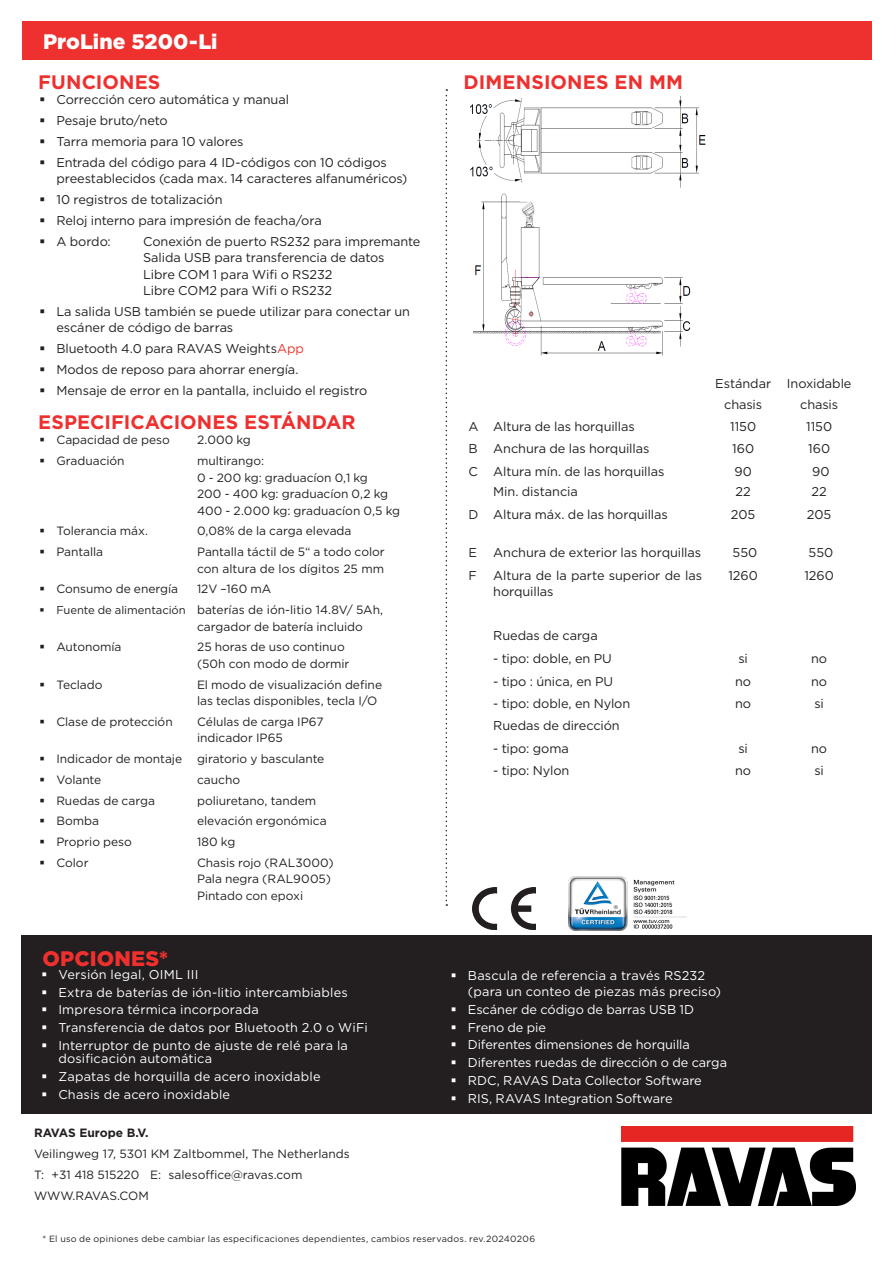
<style>
.page{position:relative;width:893px;height:1263px;background:#fff}
.page>*{position:absolute;margin:0;border:0;box-sizing:border-box;transform-origin:0 0}
.t1{font:900 21px "Gotham";color:#fff}
.kop_wit{font:900 21px "Gotham";letter-spacing:.01em;color:#ee302e}
.tussenkop{font:700 19.5px "Gotham";letter-spacing:.005em;color:#ee302e}
.plat{font:12.75px/16.5px "Gotham";letter-spacing:-.005em;color:#231f20}
.t2{font:12.75px/13.5px "Gotham";letter-spacing:.005em;color:#fff}
.t3{font:12px/16.5px "Gotham";color:#231f20}
.opties_wit{font:9px "Gotham";letter-spacing:.025em;color:#231f20}
.s1{color:#ee342e}
.s2{font-size:11.25px}
.s3{font-weight:700}
.s4{color:#fff}
</style>
<div class="page">
<div style="left:22px;top:21px;width:849px;height:39px;background:#ee302e"></div>
<div style="left:21px;top:935px;width:851px;height:179px;background:#231f20"></div>
<svg style="left:446px;top:89px;width:1px;height:817px"></svg>
<img style="left:469px;top:97px;width:237px;height:259px">
<img style="left:569px;top:876px;width:118px;height:54px">
<img style="left:472px;top:888px;width:64px;height:41px">
<img style="left:622px;top:1127px;width:233px;height:79px">
<p class="t1" style="left:43px;top:27px;width:176px">ProLine 5200-Li</p>
<p class="tussenkop" style="left:38px;top:69px;width:124px">FUNCIONES</p>
<p class="tussenkop" style="left:463px;top:69px;width:221px">DIMENSIONES EN MM</p>
<p class="plat" style="left:56px;top:91px;width:234px">Corrección cero automática y manual</p>
<p class="plat" style="left:56px;top:112px;width:113px">Pesaje bruto/neto</p>
<p class="plat" style="left:56px;top:133px;width:189px">Tarra memoria para 10 valores</p>
<p class="plat" style="left:56px;top:154px;width:353px">Entrada del código para 4 ID-códigos con 10 códigos preestablecidos (cada max. 14 caracteres alfanuméricos)</p>
<p class="plat" style="left:56px;top:191px;width:168px">10 registros de totalización</p>
<p class="plat" style="left:56px;top:212px;width:267px">Reloj interno para impresión de feacha/ora</p>
<p class="plat" style="left:56px;top:232px;width:56px">A bordo:</p>
<p class="plat" style="left:143px;top:232px;width:279px">Conexión de puerto RS232 para impremante Salida USB para transferencia de datos<br>Libre COM 1 para Wifi o RS232<br>Libre COM2 para Wifi o RS232</p>
<p class="plat" style="left:56px;top:303px;width:355px">La salida USB también se puede utilizar para conectar un escáner de código de barras</p>
<p class="plat" style="left:56px;top:340px;width:249px">Bluetooth 4.0 para RAVAS Weights<span class="s1">App</span></p>
<p class="plat" style="left:56px;top:361px;width:244px">Modos de reposo para ahorrar energía.</p>
<p class="plat" style="left:56px;top:381px;width:313px">Mensaje de error en la pantalla, incluido el registro</p>
<p class="tussenkop" style="left:38px;top:409px;width:319px">ESPECIFICACIONES ESTÁNDAR</p>
<p class="t3" style="left:56px;top:432px;width:115px">Capacidad de peso</p>
<p class="t3" style="left:197px;top:432px;width:55px">2.000 kg</p>
<p class="t3" style="left:56px;top:452px;width:70px">Graduación</p>
<p class="t3" style="left:197px;top:452px;width:205px">multirango:<br>0 - 200 kg: graduacíon 0,1 kg<br>200 - 400 kg: graduacíon 0,2 kg<br>400 - 2.000 kg: graduacíon 0,5 kg</p>
<p class="t3" style="left:56px;top:523px;width:93px">Tolerancia máx.</p>
<p class="t3" style="left:197px;top:523px;width:156px">0,08% de la carga elevada</p>
<p class="t3" style="left:56px;top:543px;width:48px">Pantalla</p>
<p class="t3" style="left:197px;top:543px;width:189px">Pantalla táctil de 5“ a todo color con altura de los dígitos 25 mm</p>
<p class="t3" style="left:56px;top:581px;width:123px">Consumo de energía</p>
<p class="t3" style="left:197px;top:581px;width:76px">12V –160 mA</p>
<p class="t3" style="left:197px;top:601px;width:188px;text-indent:-141px"><span class="s2">Fuente de alimentación</span> baterías de ión-litio 14.8V/ 5Ah, cargador de batería incluido</p>
<p class="t3" style="left:56px;top:639px;width:67px">Autonomía</p>
<p class="t3" style="left:197px;top:639px;width:154px">25 horas de uso continuo (50h con modo de dormir</p>
<p class="t3" style="left:56px;top:676px;width:48px">Teclado</p>
<p class="t3" style="left:197px;top:676px;width:187px">El modo de visualización define las teclas disponibles, tecla I/O</p>
<p class="t3" style="left:56px;top:713px;width:118px">Clase de protección</p>
<p class="t3" style="left:197px;top:713px;width:128px">Células de carga IP67 indicador IP65</p>
<p class="t3" style="left:56px;top:750px;width:270px">Indicador de montaje giratorio y basculante</p>
<p class="t3" style="left:56px;top:771px;width:46px">Volante</p>
<p class="t3" style="left:197px;top:771px;width:45px">caucho</p>
<p class="t3" style="left:56px;top:792px;width:100px">Ruedas de carga</p>
<p class="t3" style="left:197px;top:792px;width:121px">poliuretano, tandem</p>
<p class="t3" style="left:56px;top:813px;width:44px">Bomba</p>
<p class="t3" style="left:197px;top:813px;width:131px">elevación ergonómica</p>
<p class="t3" style="left:56px;top:833px;width:77px">Proprio peso</p>
<p class="t3" style="left:197px;top:833px;width:40px">180 kg</p>
<p class="t3" style="left:56px;top:854px;width:34px">Color</p>
<p class="t3" style="left:197px;top:854px;width:138px">Chasis rojo (RAL3000)<br>Pala negra (RAL9005)<br>Pintado con epoxi</p>
<p class="kop_wit" style="left:43px;top:944px;width:127px">OPCIONES*</p>
<p class="t2" style="left:58px;top:967px;width:142px">Versión legal, OIML III</p>
<p class="t2" style="left:58px;top:985px;width:291px">Extra de baterías de ión-litio intercambiables</p>
<p class="t2" style="left:58px;top:1003px;width:202px">Impresora térmica incorporada</p>
<p class="t2" style="left:58px;top:1021px;width:311px">Transferencia de datos por Bluetooth 2.0 o WiFi</p>
<p class="t2" style="left:58px;top:1038px;width:291px">Interruptor de punto de ajuste de relé para la dosificación automática</p>
<p class="t2" style="left:58px;top:1070px;width:264px">Zapatas de horquilla de acero inoxidable</p>
<p class="t2" style="left:58px;top:1087px;width:173px">Chasis de acero inoxidable</p>
<p class="t3" style="left:34px;top:1121px;width:317px;line-height:21px"><span class="s3">RAVAS Europe B.V.<br></span>Veilingweg 17, 5301 KM Zaltbommel, The Netherlands<br>T: +31 418 515220 E: salesoffice@ravas.com<br>WWW.RAVAS.COM</p>
<p class="plat" style="left:715px;top:375px;width:58px">Estándar</p>
<p class="plat" style="left:724px;top:396px;width:40px">chasis</p>
<p class="plat" style="left:787px;top:375px;width:66px">Inoxidable</p>
<p class="plat" style="left:800px;top:396px;width:40px">chasis</p>
<p class="plat" style="left:469px;top:418px;width:12px">A</p>
<p class="plat" style="left:493px;top:418px;width:143px">Altura de las horquillas</p>
<p class="plat" style="left:730px;top:418px;width:28px">1150</p>
<p class="plat" style="left:806px;top:418px;width:28px">1150</p>
<p class="plat" style="left:469px;top:440px;width:11px">B</p>
<p class="plat" style="left:493px;top:440px;width:158px">Anchura de las horquillas</p>
<p class="plat" style="left:732px;top:440px;width:24px">160</p>
<p class="plat" style="left:808px;top:440px;width:24px">160</p>
<p class="plat" style="left:469px;top:463px;width:11px">C</p>
<p class="plat" style="left:493px;top:463px;width:173px">Altura mín. de las horquillas</p>
<p class="plat" style="left:493px;top:483px;width:86px">Min. distancia</p>
<p class="plat" style="left:734px;top:463px;width:19px">90</p>
<p class="plat" style="left:735px;top:483px;width:17px">22</p>
<p class="plat" style="left:812px;top:463px;width:19px">90</p>
<p class="plat" style="left:811px;top:483px;width:17px">22</p>
<p class="plat" style="left:469px;top:506px;width:11px">D</p>
<p class="plat" style="left:493px;top:506px;width:176px">Altura máx. de las horquillas</p>
<p class="plat" style="left:731px;top:506px;width:26px">205</p>
<p class="plat" style="left:807px;top:506px;width:26px">205</p>
<p class="plat" style="left:469px;top:544px;width:10px">E</p>
<p class="plat" style="left:493px;top:544px;width:209px">Anchura de exterior las horquillas</p>
<p class="plat" style="left:733px;top:544px;width:26px">550</p>
<p class="plat" style="left:809px;top:544px;width:26px">550</p>
<p class="plat" style="left:469px;top:566px;width:10px">F</p>
<p class="plat" style="left:493px;top:566px;width:210px">Altura de la parte superior de las horquillas</p>
<p class="plat" style="left:728px;top:566px;width:31px">1260</p>
<p class="plat" style="left:804px;top:566px;width:31px">1260</p>
<p class="plat" style="left:493px;top:627px;width:106px">Ruedas de carga</p>
<p class="plat" style="left:493px;top:650px;width:120px">- tipo: doble, en PU</p>
<p class="plat" style="left:738px;top:650px;width:11px">si</p>
<p class="plat" style="left:811px;top:650px;width:18px">no</p>
<p class="plat" style="left:493px;top:673px;width:122px">- tipo : única, en PU</p>
<p class="plat" style="left:735px;top:673px;width:18px">no</p>
<p class="plat" style="left:811px;top:673px;width:18px">no</p>
<p class="plat" style="left:493px;top:695px;width:139px">- tipo: doble, en Nylon</p>
<p class="plat" style="left:735px;top:695px;width:18px">no</p>
<p class="plat" style="left:814px;top:695px;width:11px">si</p>
<p class="plat" style="left:493px;top:717px;width:128px">Ruedas de dirección</p>
<p class="plat" style="left:493px;top:740px;width:77px">- tipo: goma</p>
<p class="plat" style="left:738px;top:740px;width:11px">si</p>
<p class="plat" style="left:811px;top:740px;width:18px">no</p>
<p class="plat" style="left:493px;top:762px;width:78px">- tipo: Nylon</p>
<p class="plat" style="left:735px;top:762px;width:18px">no</p>
<p class="plat" style="left:814px;top:762px;width:11px">si</p>
<p class="t2" style="left:468px;top:966px;width:255px;line-height:16.5px">Bascula de referencia a través RS232 (para un conteo de piezas más preciso)</p>
<p class="t2" style="left:468px;top:1002px;width:228px">Escáner de código de barras USB 1D</p>
<p class="t2" style="left:468px;top:1020px;width:80px">Freno de pie</p>
<p class="t2" style="left:468px;top:1038px;width:224px">Diferentes dimensiones de horquilla</p>
<p class="t2" style="left:468px;top:1055px;width:261px">Diferentes ruedas de dirección o de carga</p>
<p class="t2" style="left:468px;top:1073px;width:236px">RDC, RAVAS Data Collector Software</p>
<p class="t2" style="left:468px;top:1091px;width:206px">RIS, RAVAS Integration Software</p>
<p class="opties_wit" style="left:43px;top:1233px;width:494px">* El uso de opiniones debe cambiar las especificaciones dependientes, cambios reservados. rev.<span class="s4">20240206</span></p>
</div>
